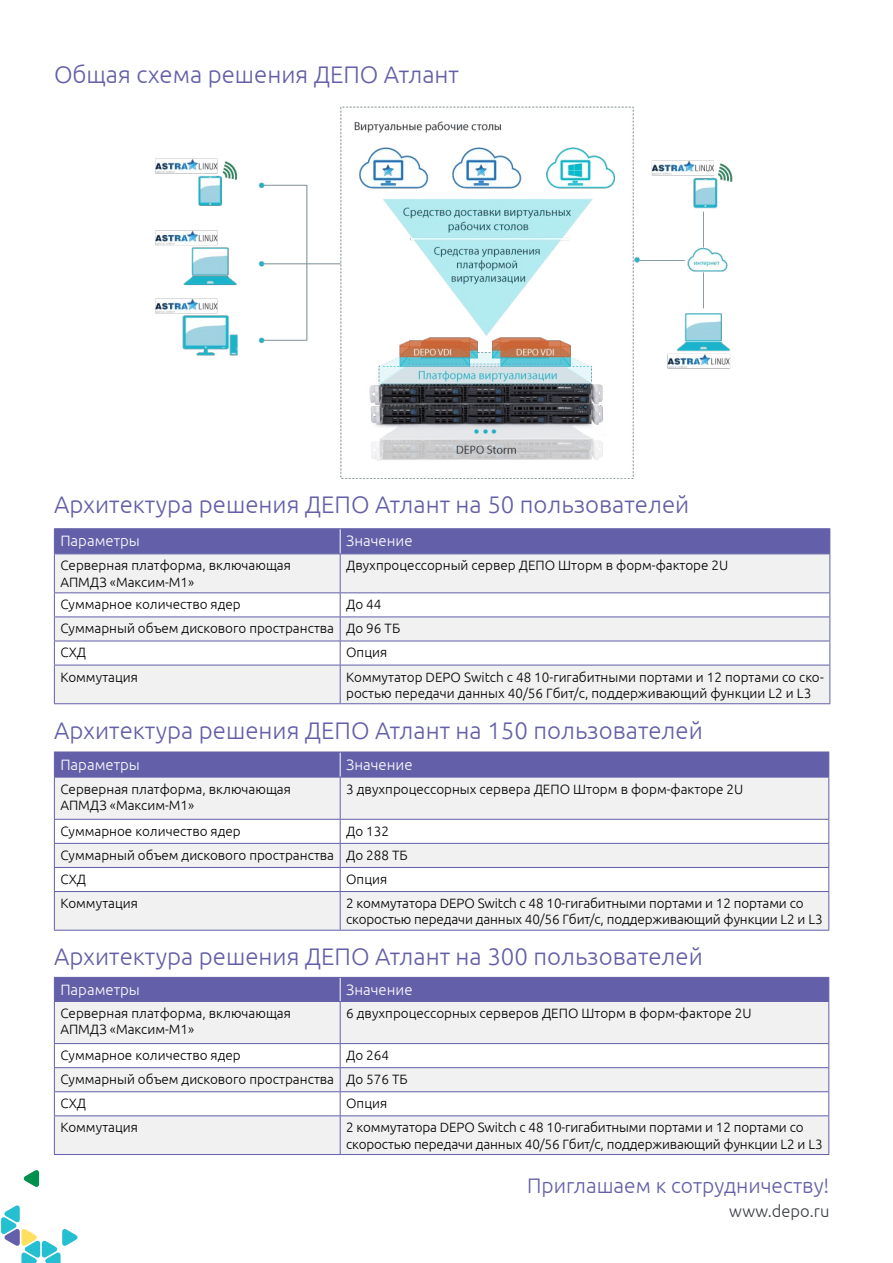
<style>
.page{position:relative;width:893px;height:1263px;background:#fff}
.page>*{position:absolute;margin:0;border:0;box-sizing:border-box;transform-origin:0 0}
.t1{font:300 24px "Ubuntu";color:#635fa8}
.t2{font:300 21px "Ubuntu";color:#635fa8}
.t3{font:300 16.5px "Ubuntu";color:#393d41}
.t4{font:300 15px "Ubuntu";color:#fff}
.t5{font:300 13.5px/16.2px "Ubuntu";color:#000}
</style>
<div class="page">
<svg style="left:23px;top:1170px;width:16px;height:17px"></svg>
<svg style="left:1px;top:1205px;width:77px;height:58px"></svg>
<svg style="left:55px;top:554px;width:774px;height:149px;fill:#f1f1f2"></svg>
<hr style="left:54px;top:554px;width:1px;height:38px;background:#635fa8">
<hr style="left:340px;top:554px;width:1px;height:38px;background:#635fa8">
<hr style="left:829px;top:554px;width:1px;height:38px;background:#635fa8">
<hr style="left:54px;top:592px;width:286px;height:1px;background:#635fa8">
<hr style="left:340px;top:592px;width:490px;height:1px;background:#635fa8">
<hr style="left:54px;top:616px;width:286px;height:1px;background:#635fa8">
<hr style="left:340px;top:616px;width:490px;height:1px;background:#635fa8">
<hr style="left:54px;top:641px;width:286px;height:1px;background:#635fa8">
<svg style="left:54px;top:593px;width:1px;height:72px"></svg>
<hr style="left:340px;top:641px;width:490px;height:1px;background:#635fa8">
<svg style="left:340px;top:593px;width:1px;height:72px"></svg>
<svg style="left:829px;top:593px;width:1px;height:72px"></svg>
<hr style="left:54px;top:665px;width:286px;height:1px;background:#635fa8">
<hr style="left:54px;top:665px;width:1px;height:38px;background:#635fa8">
<hr style="left:340px;top:665px;width:490px;height:1px;background:#635fa8">
<hr style="left:340px;top:665px;width:1px;height:38px;background:#635fa8">
<hr style="left:829px;top:665px;width:1px;height:38px;background:#635fa8">
<hr style="left:54px;top:703px;width:286px;height:1px;background:#635fa8">
<hr style="left:340px;top:703px;width:490px;height:1px;background:#635fa8">
<hr style="left:54px;top:528px;width:286px;height:1px;background:#635fa8">
<hr style="left:340px;top:528px;width:490px;height:1px;background:#635fa8">
<div style="left:54px;top:529px;width:776px;height:24px;background:#635fa8"></div>
<hr style="left:54px;top:553px;width:286px;height:1px;background:#635fa8">
<hr style="left:340px;top:553px;width:490px;height:1px;background:#635fa8">
<svg style="left:55px;top:778px;width:773px;height:152px;fill:#f1f1f2"></svg>
<hr style="left:54px;top:777px;width:1px;height:42px;background:#635fa8">
<hr style="left:340px;top:777px;width:1px;height:42px;background:#635fa8">
<hr style="left:828px;top:777px;width:1px;height:42px;background:#635fa8">
<hr style="left:54px;top:819px;width:286px;height:1px;background:#635fa8">
<hr style="left:340px;top:819px;width:489px;height:1px;background:#635fa8">
<hr style="left:54px;top:843px;width:286px;height:1px;background:#635fa8">
<hr style="left:340px;top:843px;width:489px;height:1px;background:#635fa8">
<hr style="left:54px;top:867px;width:286px;height:1px;background:#635fa8">
<svg style="left:54px;top:820px;width:1px;height:71px"></svg>
<hr style="left:340px;top:867px;width:489px;height:1px;background:#635fa8">
<svg style="left:340px;top:820px;width:1px;height:71px"></svg>
<svg style="left:828px;top:820px;width:1px;height:71px"></svg>
<hr style="left:54px;top:891px;width:286px;height:1px;background:#635fa8">
<hr style="left:54px;top:892px;width:1px;height:38px;background:#635fa8">
<hr style="left:340px;top:891px;width:489px;height:1px;background:#635fa8">
<hr style="left:340px;top:892px;width:1px;height:38px;background:#635fa8">
<hr style="left:828px;top:892px;width:1px;height:38px;background:#635fa8">
<hr style="left:54px;top:930px;width:286px;height:1px;background:#635fa8">
<hr style="left:340px;top:930px;width:489px;height:1px;background:#635fa8">
<div style="left:54px;top:752px;width:775px;height:25px;background:#635fa8"></div>
<hr style="left:54px;top:777px;width:286px;height:1px;background:#635fa8">
<hr style="left:340px;top:777px;width:489px;height:1px;background:#635fa8">
<svg style="left:55px;top:1002px;width:773px;height:152px;fill:#f1f1f2"></svg>
<hr style="left:54px;top:1002px;width:1px;height:41px;background:#635fa8">
<hr style="left:340px;top:1002px;width:1px;height:41px;background:#635fa8">
<hr style="left:828px;top:1002px;width:1px;height:41px;background:#635fa8">
<hr style="left:54px;top:1043px;width:286px;height:1px;background:#635fa8">
<hr style="left:340px;top:1043px;width:489px;height:1px;background:#635fa8">
<hr style="left:54px;top:1067px;width:286px;height:1px;background:#635fa8">
<hr style="left:340px;top:1067px;width:489px;height:1px;background:#635fa8">
<hr style="left:54px;top:1091px;width:286px;height:1px;background:#635fa8">
<svg style="left:54px;top:1044px;width:1px;height:71px"></svg>
<hr style="left:340px;top:1091px;width:489px;height:1px;background:#635fa8">
<svg style="left:340px;top:1044px;width:1px;height:71px"></svg>
<svg style="left:828px;top:1044px;width:1px;height:71px"></svg>
<hr style="left:54px;top:1115px;width:286px;height:1px;background:#635fa8">
<hr style="left:54px;top:1116px;width:1px;height:38px;background:#635fa8">
<hr style="left:340px;top:1115px;width:489px;height:1px;background:#635fa8">
<hr style="left:340px;top:1116px;width:1px;height:38px;background:#635fa8">
<hr style="left:828px;top:1116px;width:1px;height:38px;background:#635fa8">
<hr style="left:54px;top:1154px;width:286px;height:1px;background:#635fa8">
<hr style="left:340px;top:1154px;width:489px;height:1px;background:#635fa8">
<div style="left:54px;top:977px;width:775px;height:24px;background:#635fa8"></div>
<hr style="left:54px;top:1001px;width:286px;height:1px;background:#635fa8">
<hr style="left:340px;top:1001px;width:489px;height:1px;background:#635fa8">
<img style="left:155px;top:106px;width:578px;height:373px">
<h1 class="t1" style="left:54px;top:60px;width:406px">Общая схема решения ДЕПО Атлант</h1>
<h1 class="t1" style="left:54px;top:490px;width:637px">Архитектура решения ДЕПО Атлант на 50 пользователей</h1>
<p class="t4" style="left:60px;top:532px;width:81px">Параметры</p>
<p class="t4" style="left:346px;top:532px;width:68px">Значение</p>
<p class="t5" style="left:60px;top:557px;width:232px">Серверная платформа, включающая<br>АПМДЗ «Максим-М1»</p>
<p class="t5" style="left:346px;top:557px;width:384px">Двухпроцессорный сервер ДЕПО Шторм в форм-факторе 2U</p>
<p class="t5" style="left:60px;top:596px;width:182px">Суммарное количество ядер</p>
<p class="t5" style="left:60px;top:592px;width:341px;line-height:24px;text-indent:286px">До 44<br>Суммарный объем дискового пространства До 96 ТБ<br>СХД</p>
<p class="t5" style="left:346px;top:644px;width:43px">Опция</p>
<p class="t5" style="left:60px;top:668px;width:79px">Коммутация</p>
<p class="t5" style="left:346px;top:668px;width:479px">Коммутатор DEPO Switch с 48 10-гигабитными портами и 12 портами со ско&shy;ростью передачи данных 40/56 Гбит/с, поддерживающий функции L2 и L3</p>
<h1 class="t1" style="left:54px;top:716px;width:650px">Архитектура решения ДЕПО Атлант на 150 пользователей</h1>
<p class="t4" style="left:60px;top:755px;width:81px">Параметры</p>
<p class="t4" style="left:346px;top:755px;width:68px">Значение</p>
<p class="t5" style="left:60px;top:780px;width:232px">Серверная платформа, включающая<br>АПМДЗ «Максим-М1»</p>
<p class="t5" style="left:346px;top:780px;width:399px">3 двухпроцессорных сервера ДЕПО Шторм в форм-факторе 2U</p>
<p class="t5" style="left:60px;top:822px;width:182px">Суммарное количество ядер</p>
<p class="t5" style="left:60px;top:819px;width:349px;line-height:24px;text-indent:286px">До 132<br>Суммарный объем дискового пространства До 288 ТБ<br>СХД</p>
<p class="t5" style="left:346px;top:871px;width:43px">Опция</p>
<p class="t5" style="left:60px;top:895px;width:79px">Коммутация</p>
<p class="t5" style="left:346px;top:895px;width:478px">2 коммутатора DEPO Switch с 48 10-гигабитными портами и 12 портами со скоростью передачи данных 40/56 Гбит/с, поддерживающий функции L2 и L3</p>
<h1 class="t1" style="left:54px;top:942px;width:650px">Архитектура решения ДЕПО Атлант на 300 пользователей</h1>
<p class="t4" style="left:60px;top:981px;width:81px">Параметры</p>
<p class="t4" style="left:346px;top:981px;width:68px">Значение</p>
<p class="t5" style="left:60px;top:1005px;width:232px">Серверная платформа, включающая<br>АПМДЗ «Максим-М1»</p>
<p class="t5" style="left:346px;top:1005px;width:407px">6 двухпроцессорных серверов ДЕПО Шторм в форм-факторе 2U</p>
<p class="t5" style="left:60px;top:1047px;width:182px">Суммарное количество ядер</p>
<p class="t5" style="left:60px;top:1043px;width:349px;line-height:24px;text-indent:286px">До 264<br>Суммарный объем дискового пространства До 576 ТБ<br>СХД</p>
<p class="t5" style="left:346px;top:1095px;width:43px">Опция</p>
<p class="t5" style="left:60px;top:1119px;width:79px">Коммутация</p>
<p class="t5" style="left:346px;top:1119px;width:478px">2 коммутатора DEPO Switch с 48 10-гигабитными портами и 12 портами со скоростью передачи данных 40/56 Гбит/с, поддерживающий функции L2 и L3</p>
<h2 class="t2" style="left:527px;top:1173px;width:304px">Приглашаем к сотрудничеству!</h2>
<p class="t3" style="left:729px;top:1201px;width:102px">www.depo.ru</p>
</div>
